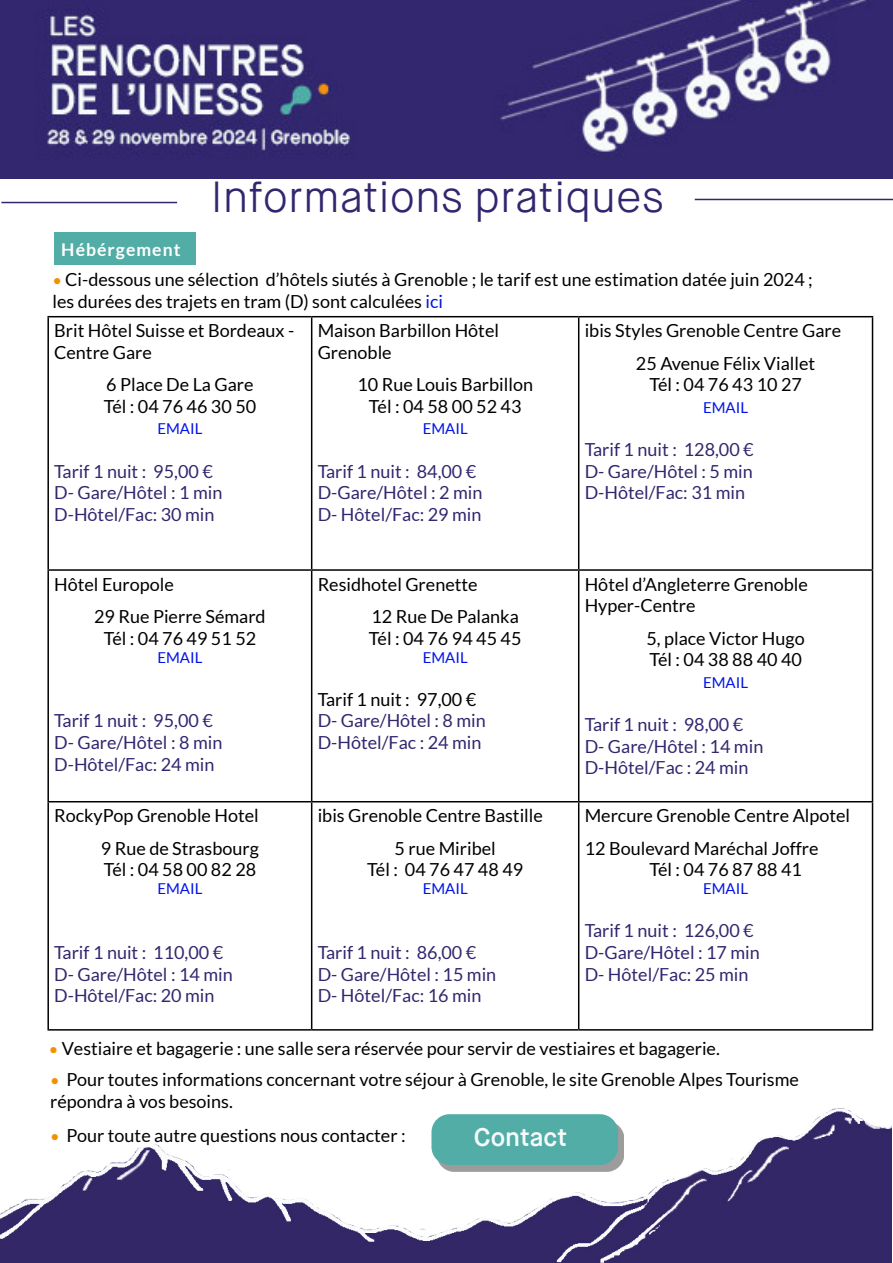
<style>
.page{position:relative;width:893px;height:1263px;background:#fff}
.page>*{position:absolute;margin:0;border:0;box-sizing:border-box;transform-origin:0 0}
.t1{font:300 43.5px "Maison Neue";color:#32276f}
.t2{font:600 25.5px "Maison Neue";color:#f6fbfd}
.t3{font:18px/21.6px "Lato";color:#000}
.t4{font:18px "Lato";color:#32276f}
.t5{font:700 17.55px "Lato";letter-spacing:.06em;color:#fff}
.t6{font:15px "Lato";color:#0013e8}
.s1{font-size:16.5px;color:#f39200}
.s2{color:#0016dd}
</style>
<div class="page">
<img style="left:0;top:1108px;width:891px;height:155px">
<hr style="left:47px;top:316px;width:265px;height:1px;background:#000">
<hr style="left:47px;top:317px;width:2px;height:252px;background:#000">
<hr style="left:312px;top:316px;width:267px;height:1px;background:#000">
<hr style="left:311px;top:317px;width:1px;height:252px;background:#000">
<hr style="left:579px;top:316px;width:294px;height:1px;background:#000">
<hr style="left:578px;top:317px;width:1px;height:252px;background:#000">
<hr style="left:872px;top:317px;width:1px;height:252px;background:#000">
<hr style="left:47px;top:569px;width:265px;height:2px;background:#000">
<hr style="left:47px;top:571px;width:2px;height:230px;background:#000">
<hr style="left:312px;top:569px;width:267px;height:2px;background:#000">
<hr style="left:311px;top:571px;width:1px;height:230px;background:#000">
<hr style="left:579px;top:569px;width:294px;height:2px;background:#000">
<hr style="left:578px;top:571px;width:1px;height:230px;background:#000">
<hr style="left:872px;top:571px;width:1px;height:230px;background:#000">
<hr style="left:47px;top:801px;width:265px;height:1px;background:#000">
<hr style="left:47px;top:802px;width:2px;height:227px;background:#000">
<hr style="left:312px;top:801px;width:267px;height:1px;background:#000">
<hr style="left:311px;top:802px;width:1px;height:227px;background:#000">
<hr style="left:579px;top:801px;width:294px;height:1px;background:#000">
<hr style="left:578px;top:802px;width:1px;height:227px;background:#000">
<hr style="left:872px;top:802px;width:1px;height:227px;background:#000">
<hr style="left:47px;top:1029px;width:265px;height:1px;background:#000">
<hr style="left:312px;top:1029px;width:267px;height:1px;background:#000">
<hr style="left:579px;top:1029px;width:294px;height:1px;background:#000">
<div style="left:437px;top:1121px;width:187px;height:51px;background:#000;opacity:.39"></div>
<div style="left:431px;top:1114px;width:187px;height:51px;background:#52ada6;border-radius:18px"></div>
<hr style="left:1px;top:202px;width:176px;height:1px;background:#32276f">
<hr style="left:695px;top:199px;width:198px;height:1px;background:#32276f">
<img style="left:0;top:0;width:893px;height:178px">
<div style="left:54px;top:233px;width:141px;height:32px;background:#52ada6"></div>
<p class="t5" style="left:61px;top:239px;width:121px">Hébérgement</p>
<p class="t1" style="left:211px;top:170px;width:455px">Informations pratiques</p>
<p class="t3" style="left:52px;top:269px;width:762px"><span class="s1">•</span> Ci-dessous une sélection d’hôtels siutés à Grenoble ; le tarif est une estimation datée juin 2024 ; les durées des trajets en tram (D) sont calculées <span class="s2">ici</span></p>
<p class="t3" style="left:54px;top:320px;width:242px">Brit Hôtel Suisse et Bordeaux -<br>Centre Gare</p>
<p class="t3" style="left:106px;top:374px;width:149px">6 Place De La Gare</p>
<p class="t3" style="left:104px;top:395px;width:154px">Tél : 04 76 46 30 50</p>
<p class="t6" style="left:157px;top:421px;width:47px">EMAIL</p>
<p class="t4" style="left:54px;top:461px;width:160px">Tarif 1 nuit : 95,00 €</p>
<p class="t4" style="left:54px;top:483px;width:170px">D- Gare/Hôtel : 1 min</p>
<p class="t4" style="left:54px;top:504px;width:162px">D-Hôtel/Fac: 30 min</p>
<p class="t3" style="left:318px;top:320px;width:183px">Maison Barbillon Hôtel<br>Grenoble</p>
<p class="t3" style="left:357px;top:374px;width:177px">10 Rue Louis Barbillon</p>
<p class="t3" style="left:369px;top:395px;width:154px">Tél : 04 58 00 52 43</p>
<p class="t6" style="left:423px;top:421px;width:47px">EMAIL</p>
<p class="t4" style="left:318px;top:461px;width:160px">Tarif 1 nuit : 84,00 €</p>
<p class="t4" style="left:318px;top:483px;width:166px">D-Gare/Hôtel : 2 min</p>
<p class="t4" style="left:318px;top:504px;width:165px">D- Hôtel/Fac: 29 min</p>
<p class="t3" style="left:585px;top:320px;width:258px">ibis Styles Grenoble Centre Gare</p>
<p class="t3" style="left:636px;top:352px;width:181px">25 Avenue Félix Viallet</p>
<p class="t3" style="left:649px;top:374px;width:154px">Tél : 04 76 43 10 27</p>
<p class="t6" style="left:703px;top:399px;width:47px">EMAIL</p>
<p class="t4" style="left:585px;top:439px;width:171px">Tarif 1 nuit : 128,00 €</p>
<p class="t4" style="left:585px;top:461px;width:170px">D- Gare/Hôtel : 5 min</p>
<p class="t4" style="left:585px;top:483px;width:162px">D-Hôtel/Fac: 31 min</p>
<p class="t3" style="left:54px;top:573px;width:121px">Hôtel Europole</p>
<p class="t3" style="left:94px;top:605px;width:173px">29 Rue Pierre Sémard</p>
<p class="t3" style="left:104px;top:627px;width:154px">Tél : 04 76 49 51 52</p>
<p class="t6" style="left:157px;top:649px;width:47px">EMAIL</p>
<p class="t4" style="left:54px;top:711px;width:160px">Tarif 1 nuit : 95,00 €</p>
<p class="t4" style="left:54px;top:732px;width:170px">D- Gare/Hôtel : 8 min</p>
<p class="t4" style="left:54px;top:754px;width:162px">D-Hôtel/Fac: 24 min</p>
<p class="t3" style="left:318px;top:573px;width:161px">Residhotel Grenette</p>
<p class="t3" style="left:372px;top:605px;width:149px">12 Rue De Palanka</p>
<p class="t3" style="left:369px;top:627px;width:154px">Tél : 04 76 94 45 45</p>
<p class="t6" style="left:423px;top:649px;width:47px">EMAIL</p>
<p class="t3" style="left:318px;top:688px;width:160px">Tarif 1 nuit : 97,00 €</p>
<p class="t4" style="left:318px;top:711px;width:170px">D- Gare/Hôtel : 8 min</p>
<p class="t4" style="left:318px;top:732px;width:165px">D-Hôtel/Fac : 24 min</p>
<p class="t3" style="left:585px;top:573px;width:225px">Hôtel d’Angleterre Grenoble<br>Hyper-Centre</p>
<p class="t3" style="left:646px;top:627px;width:160px">5, place Victor Hugo</p>
<p class="t3" style="left:649px;top:649px;width:154px">Tél : 04 38 88 40 40</p>
<p class="t6" style="left:703px;top:674px;width:47px">EMAIL</p>
<p class="t4" style="left:585px;top:714px;width:160px">Tarif 1 nuit : 98,00 €</p>
<p class="t4" style="left:585px;top:736px;width:180px">D- Gare/Hôtel : 14 min</p>
<p class="t4" style="left:585px;top:758px;width:165px">D-Hôtel/Fac : 24 min</p>
<p class="t3" style="left:54px;top:805px;width:206px">RockyPop Grenoble Hotel</p>
<p class="t3" style="left:101px;top:837px;width:160px">9 Rue de Strasbourg</p>
<p class="t3" style="left:104px;top:859px;width:154px">Tél : 04 58 00 82 28</p>
<p class="t6" style="left:157px;top:880px;width:47px">EMAIL</p>
<p class="t4" style="left:54px;top:942px;width:171px">Tarif 1 nuit : 110,00 €</p>
<p class="t4" style="left:54px;top:964px;width:180px">D- Gare/Hôtel : 14 min</p>
<p class="t4" style="left:54px;top:986px;width:162px">D-Hôtel/Fac: 20 min</p>
<p class="t3" style="left:318px;top:805px;width:227px">ibis Grenoble Centre Bastille</p>
<p class="t3" style="left:395px;top:837px;width:103px">5 rue Miribel</p>
<p class="t3" style="left:367px;top:859px;width:158px">Tél : 04 76 47 48 49</p>
<p class="t6" style="left:423px;top:880px;width:47px">EMAIL</p>
<p class="t4" style="left:318px;top:942px;width:160px">Tarif 1 nuit : 86,00 €</p>
<p class="t4" style="left:318px;top:964px;width:180px">D- Gare/Hôtel : 15 min</p>
<p class="t4" style="left:318px;top:986px;width:165px">D- Hôtel/Fac: 16 min</p>
<p class="t3" style="left:585px;top:805px;width:267px">Mercure Grenoble Centre Alpotel</p>
<p class="t3" style="left:585px;top:837px;width:235px">12 Boulevard Maréchal Joffre</p>
<p class="t3" style="left:649px;top:859px;width:154px">Tél : 04 76 87 88 41</p>
<p class="t6" style="left:703px;top:880px;width:47px">EMAIL</p>
<p class="t4" style="left:585px;top:921px;width:171px">Tarif 1 nuit : 126,00 €</p>
<p class="t4" style="left:585px;top:942px;width:177px">D-Gare/Hôtel : 17 min</p>
<p class="t4" style="left:585px;top:964px;width:165px">D- Hôtel/Fac: 25 min</p>
<p class="t3" style="left:49px;top:1038px;width:672px"><span class="s1">•</span> Vestiaire et bagagerie : une salle sera réservée pour servir de vestiaires et bagagerie.</p>
<p class="t3" style="left:50px;top:1069px;width:750px"><span class="s1">•</span> Pour toutes informations concernant votre séjour à Grenoble, le site Grenoble Alpes Tourisme répondra à vos besoins.</p>
<p class="t3" style="left:50px;top:1125px;width:357px"><span class="s1">•</span> Pour toute autre questions nous contacter :</p>
<p class="t2" style="left:474px;top:1120px;width:95px">Contact</p>
</div>
